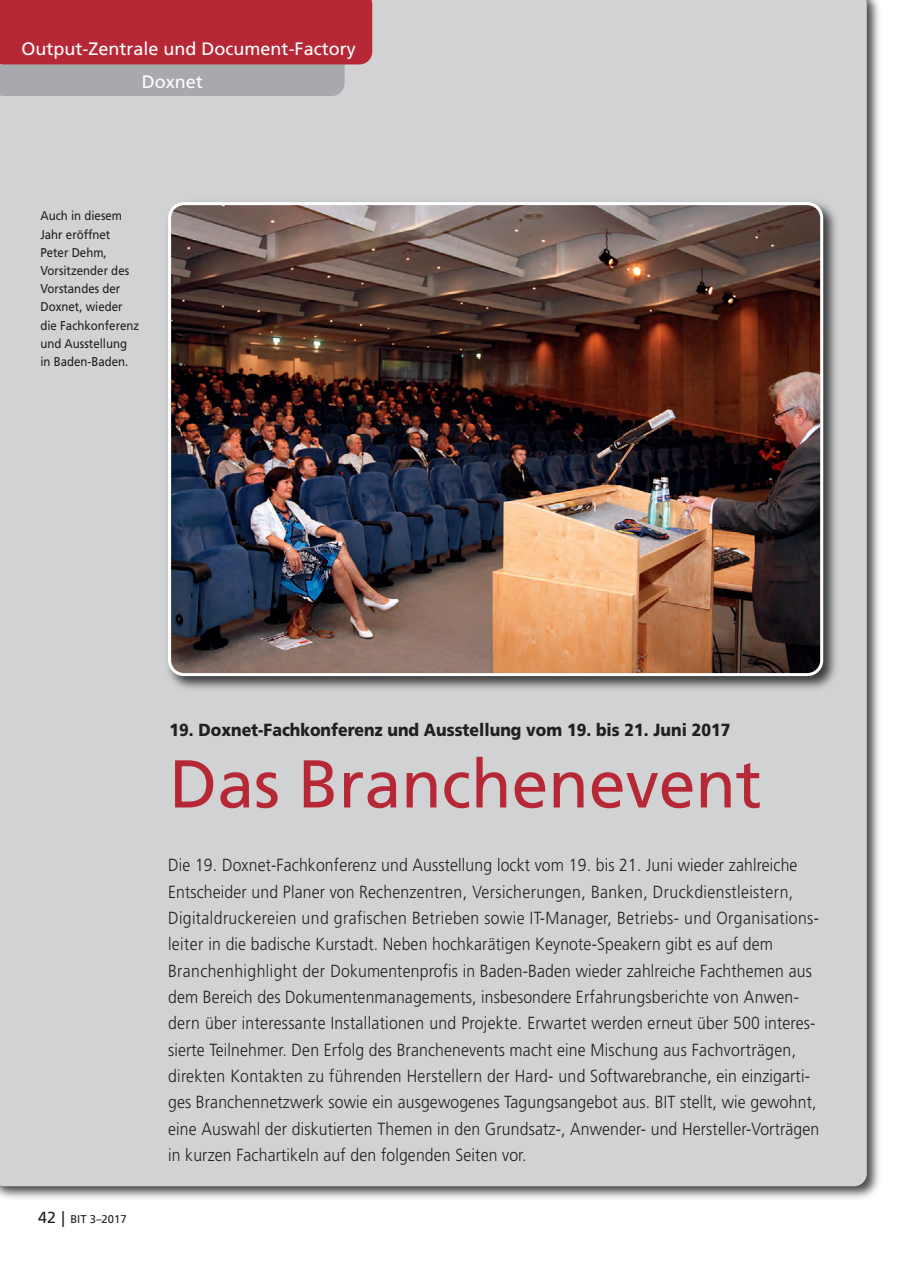
<style>
.page{position:relative;width:902px;height:1272px;background:#fff}
.page>*{position:absolute;margin:0;border:0;box-sizing:border-box;transform-origin:0 0}
.t1{font:67.5px "Frutiger";color:#b72837}
.t2{font:18px "Frutiger";color:#fff}
.t3{font:300 17.55px/26.2px "Frutiger";letter-spacing:.01em;color:#231f20;scale:.9 1}
.t4{font:900 17.55px "Frutiger";color:#231f20;scale:.9 1}
.t5{font:12.75px/18.1px "Frutiger";color:#231f20;scale:.9 1}
.t6{font:11.25px "Frutiger";color:#231f20}
.s1{font-size:15.9px}
.s2{font-size:15.75px}
</style>
<div class="page">
<img style="left:0;top:0;width:880px;height:1199px">
<div style="left:0;top:0;width:866px;height:1186px;background:#d1d2d4"></div>
<img style="left:161px;top:195px;width:681px;height:500px">
<img style="left:168px;top:202px;width:655px;height:474px">
<svg style="left:0;top:0;width:372px;height:96px;background:#b3535e"></svg>
<p class="t2" style="left:21px;top:42px;width:336px">Output-Zentrale und Document-Factory</p>
<p class="t2" style="left:142px;top:74px;width:63px">Doxnet</p>
<p class="t5" style="left:40px;top:208px;width:111px">Auch in diesem<br>Jahr eröffnet<br>Peter Dehm,<br>Vorsitzender des<br>Vorstandes der<br>Doxnet, wieder die Fachkonferenz und Ausstellung in Baden-Baden.</p>
<p class="t6" style="left:38px;top:1214px;width:90px"><span class="s1">42</span> <span class="s2">|</span> BIT 3–2017</p>
<p class="t4" style="left:170px;top:722px;width:624px">19. Doxnet-Fachkonferenz und Ausstellung vom 19. bis 21. Juni 2017</p>
<h1 class="t1" style="left:169px;top:756px;width:593px">Das Branchenevent</h1>
<p class="t3" style="left:168px;top:853px;width:725px">Die 19. Doxnet-Fachkonferenz und Ausstellung lockt vom 19. bis 21. Juni wieder zahlreiche Entscheider und Planer von Rechenzentren, Versicherungen, Banken, Druckdienstleistern, Digitaldruckereien und grafischen Betrieben sowie IT-Manager, Betriebs- und Organisations&shy;leiter in die badische Kurstadt. Neben hochkarätigen Keynote-Speakern gibt es auf dem Branchenhighlight der Dokumentenprofis in Baden-Baden wieder zahlreiche Fachthemen aus dem Bereich des Dokumentenmanagements, insbesondere Erfahrungsberichte von Anwen&shy;dern über interessante Installationen und Projekte. Erwartet werden erneut über 500 interes&shy;sierte Teilnehmer. Den Erfolg des Branchenevents macht eine Mischung aus Fachvorträgen, direkten Kontakten zu führenden Herstellern der Hard- und Softwarebranche, ein einzigarti&shy;ges Branchennetzwerk sowie ein ausgewogenes Tagungsangebot aus. BIT stellt, wie gewohnt, eine Auswahl der diskutierten Themen in den Grundsatz-, Anwender- und Hersteller-Vorträgen in kurzen Fachartikeln auf den folgenden Seiten vor.</p>
</div>
